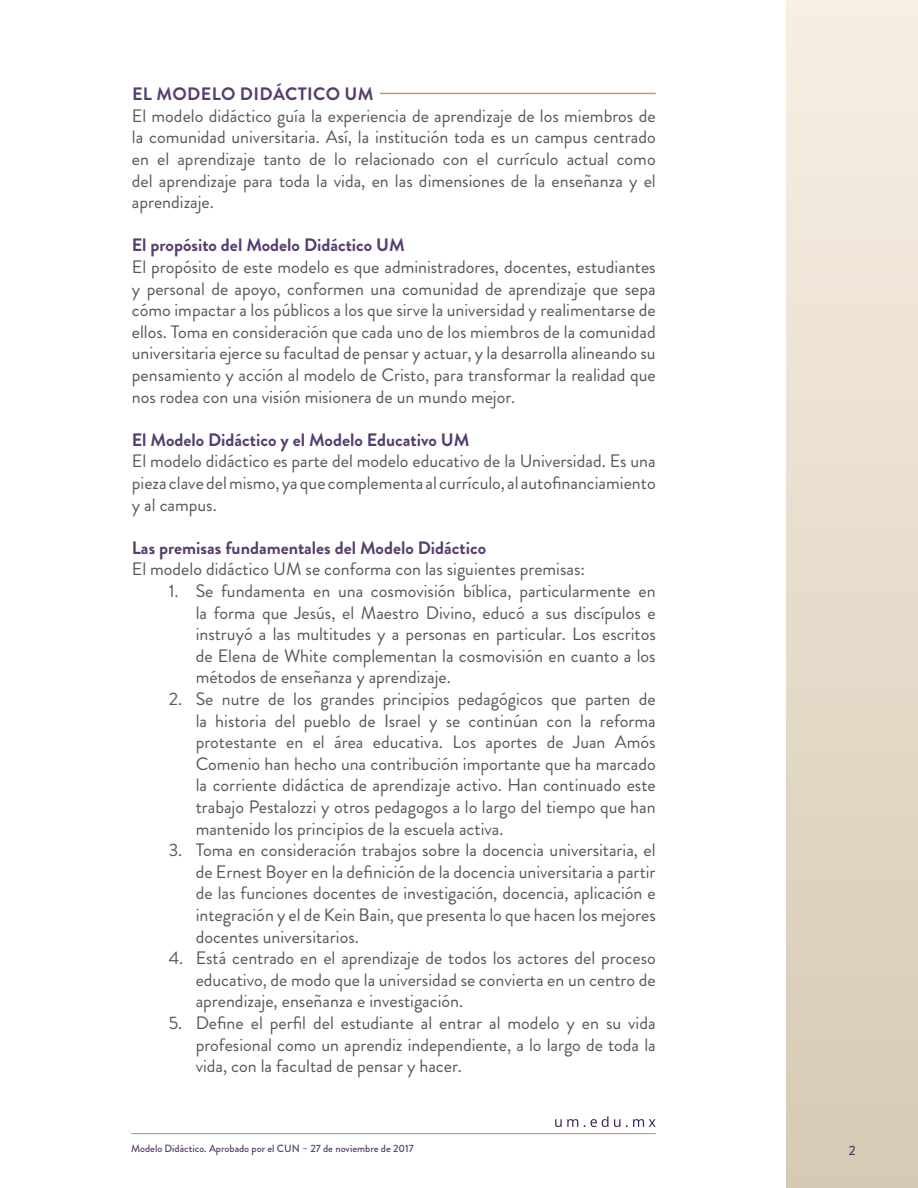
<style>
.page{position:relative;width:918px;height:1188px;background:#fff}
.page>*{position:absolute;margin:0;border:0;box-sizing:border-box;transform-origin:0 0}
.t1{font:18px/21.6px "Brandon Grotesque";color:#575756;text-align:justify}
.t2{font:700 18px "Brandon Grotesque";color:#573e6f}
.t3{font:700 18px "Brandon Grotesque";letter-spacing:.02em;color:#573e6f}
.t4{font:500 13.5px "Brandon Grotesque";color:#573e6f}
.t5{font:500 10.5px "Brandon Grotesque";color:#573e6f}
</style>
<div class="page">
<svg style="left:555px;top:1119px;width:23px;height:8px"></svg>
<svg style="left:584px;top:1116px;width:24px;height:11px"></svg>
<svg style="left:614px;top:1119px;width:6px;height:8px"></svg>
<svg style="left:626px;top:1119px;width:30px;height:8px"></svg>
<hr style="left:131px;top:1133px;width:525px;height:1px;background:#b08f61">
<div style="left:787px;top:0;width:131px;height:1188px;background:linear-gradient(to bottom,#f7efe4,#d6cab4)"></div>
<hr style="left:380px;top:93px;width:276px;height:1px;background:#bc9c6a">
<p class="t3" style="left:132px;top:81px;width:243px">EL MODELO DIDÁCTICO UM</p>
<p class="t1" style="left:132px;top:105px;width:525px">El modelo didáctico guía la experiencia de aprendizaje de los miembros de la comunidad universitaria. Así, la institución toda es un campus centrado en el aprendizaje tanto de lo relacionado con el currículo actual como del aprendizaje para toda la vida, en las dimensiones de la enseñanza y el aprendizaje.</p>
<p class="t2" style="left:132px;top:233px;width:275px">El propósito del Modelo Didáctico UM</p>
<p class="t1" style="left:132px;top:256px;width:525px">El propósito de este modelo es que administradores, docentes, estudiantes y personal de apoyo, conformen una comunidad de aprendizaje que sepa cómo impactar a los públicos a los que sirve la universidad y realimentarse de ellos. Toma en consideración que cada uno de los miembros de la comunidad universitaria ejerce su facultad de pensar y actuar, y la desarrolla alineando su pensamiento y acción al modelo de Cristo, para transformar la realidad que nos rodea con una visión misionera de un mundo mejor.</p>
<p class="t2" style="left:132px;top:427px;width:339px">El Modelo Didáctico y el Modelo Educativo UM</p>
<p class="t1" style="left:132px;top:451px;width:525px">El modelo didáctico es parte del modelo educativo de la Universidad. Es una pieza clave del mismo, ya que complementa al currículo, al autofinanciamiento y al campus.</p>
<p class="t2" style="left:132px;top:535px;width:356px">Las premisas fundamentales del Modelo Didáctico</p>
<p class="t1" style="left:132px;top:559px;width:455px">El modelo didáctico UM se conforma con las siguientes premisas:</p>
<p class="t1" style="left:196px;top:580px;width:462px;text-indent:-27px">1. Se fundamenta en una cosmovisión bíblica, particularmente en la forma que Jesús, el Maestro Divino, educó a sus discípulos e instruyó a las multitudes y a personas en particular. Los escritos de Elena de White complementan la cosmovisión en cuanto a los métodos de enseñanza y aprendizaje.</p>
<p class="t1" style="left:196px;top:688px;width:462px;text-indent:-27px">2. Se nutre de los grandes principios pedagógicos que parten de la historia del pueblo de Israel y se continúan con la reforma protestante en el área educativa. Los aportes de Juan Amós Comenio han hecho una contribución importante que ha marcado la corriente didáctica de aprendizaje activo. Han continuado este trabajo Pestalozzi y otros pedagogos a lo largo del tiempo que han mantenido los principios de la escuela activa.</p>
<p class="t1" style="left:196px;top:839px;width:462px;text-indent:-27px">3. Toma en consideración trabajos sobre la docencia universitaria, el de Ernest Boyer en la definición de la docencia universitaria a partir de las funciones docentes de investigación, docencia, aplicación e integración y el de Kein Bain, que presenta lo que hacen los mejores docentes universitarios.</p>
<p class="t1" style="left:196px;top:947px;width:462px;text-indent:-27px">4. Está centrado en el aprendizaje de todos los actores del proceso educativo, de modo que la universidad se convierta en un centro de aprendizaje, enseñanza e investigación.</p>
<p class="t1" style="left:196px;top:1012px;width:462px;text-indent:-27px">5. Define el perfil del estudiante al entrar al modelo y en su vida profesional como un aprendiz independiente, a lo largo de toda la vida, con la facultad de pensar y hacer.</p>
<p class="t5" style="left:131px;top:1142px;width:284px">Modelo Didáctico. Aprobado por el CUN – 27 de noviembre de 2017</p>
<p class="t4" style="left:849px;top:1141px;width:8px">2</p>
</div>
